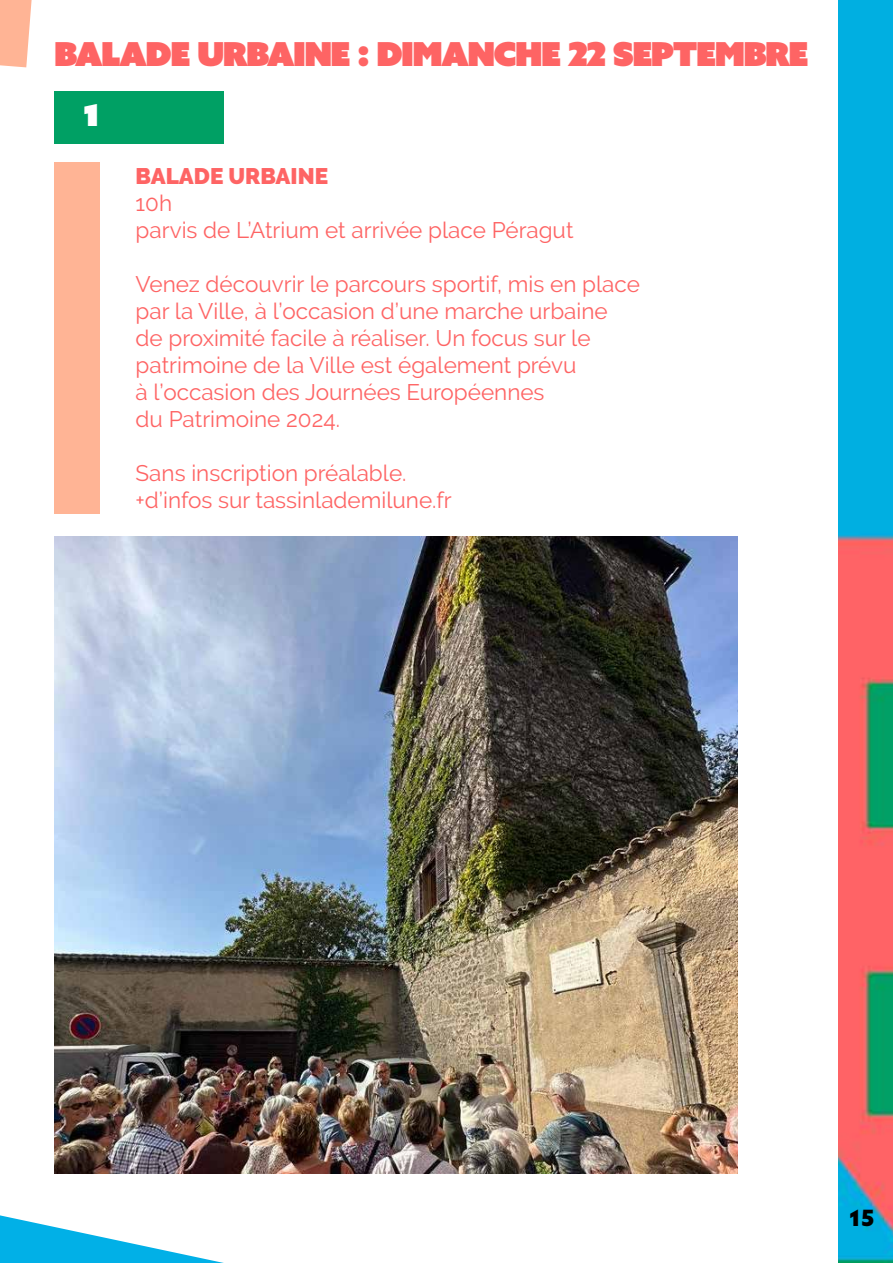
<style>
.page{position:relative;width:893px;height:1263px;background:#fff}
.page>*{position:absolute;margin:0;border:0;box-sizing:border-box;transform-origin:0 0}
.t1{font:33px "Azo Sans Uber";letter-spacing:-.05em;color:#fe6464}
.t2{font:30px "Azo Sans Uber";color:#fff}
.t3{font:22.5px/27px "Raleway";color:#fe6464}
.t4{font:900 22.5px "Raleway";color:#fe6464}
.t5{font:900 22.5px "Azo Sans";color:#000}
</style>
<div class="page">
<img style="left:839px;top:0;width:54px;height:1263px">
<svg style="left:0;top:0;width:32px;height:67px"></svg>
<svg style="left:0;top:1215px;width:224px;height:48px"></svg>
<div style="left:54px;top:162px;width:45px;height:351px;background:#ffb495"></div>
<div style="left:54px;top:91px;width:169px;height:53px;background:#00a064"></div>
<img style="left:54px;top:536px;width:684px;height:638px">
<h1 class="t1" style="left:54px;top:32px;width:756px">BALADE URBAINE : DIMANCHE 22 SEPTEMBRE</h1>
<h2 class="t2" style="left:83px;top:95px;width:17px">1</h2>
<p class="t4" style="left:136px;top:163px;width:194px">BALADE URBAINE</p>
<p class="t3" style="left:136px;top:189px;width:439px">10h<br>parvis de L’Atrium et arrivée place Péragut</p>
<p class="t3" style="left:136px;top:270px;width:506px">Venez découvrir le parcours sportif, mis en place par la Ville, à l’occasion d’une marche urbaine de proximité facile à réaliser. Un focus sur le patrimoine de la Ville est également prévu<br>à l’occasion des Journées Européennes<br>du Patrimoine 2024.</p>
<p class="t3" style="left:136px;top:459px;width:318px">Sans inscription préalable. +d’infos sur tassinlademilune.fr</p>
<p class="t5" style="left:849px;top:1203px;width:27px">15</p>
</div>
